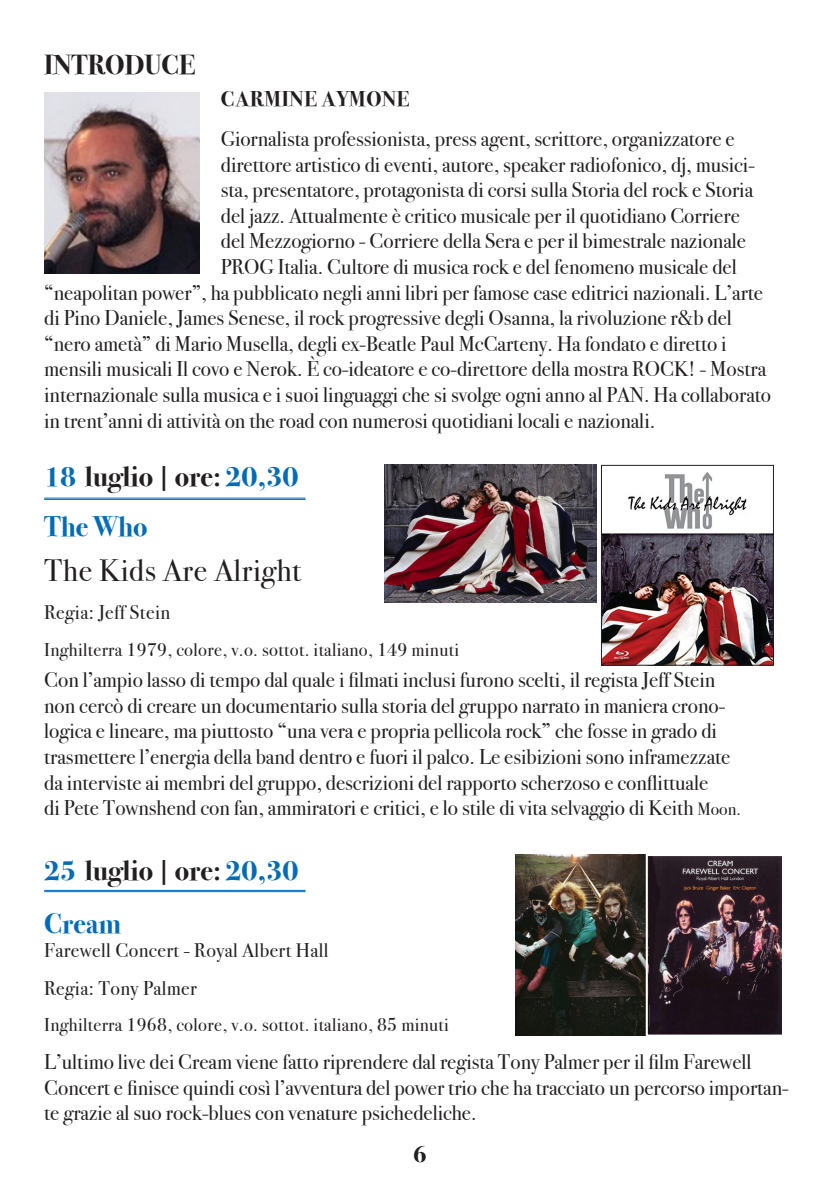
<style>
.page{position:relative;width:840px;height:1191px;background:#fff}
.page>*{position:absolute;margin:0;border:0;box-sizing:border-box;transform-origin:0 0}
.t1{font:31.2px "Bodoni Svty Two ITCTT";letter-spacing:.02em;color:#231f20}
.t2{font:700 28.4px "Bodoni Svty Two ITCTT";color:#231f20}
.t3{font:700 28.2px "Bodoni Svty Two ITCTT";color:#006cb7}
.t4{font:700 27.4px "Bodoni Svty Two ITCTT";color:#231f20}
.t5{font:700 24px "Bodoni Svty Two ITCTT";color:#231f20}
.t6{font:21.4px/25.6px "Bodoni Svty Two ITCTT";color:#231f20}
.t7{font:700 21.4px "Bodoni Svty Two ITCTT";letter-spacing:.03em;color:#231f20}
.t8{font:19.8px "Bodoni Svty Two ITCTT";letter-spacing:.02em;color:#231f20}
.t9{font:18.4px "Bodoni Svty Two ITCTT";letter-spacing:.02em;color:#231f20}
.s1{color:#006cb7}
.s2{font-size:17.6px}
</style>
<div class="page">
<img style="left:44px;top:92px;width:155px;height:182px">
<hr style="left:44px;top:890px;width:261px;height:1px;background:#006cb7">
<hr style="left:44px;top:891px;width:261px;height:1px;background:#006cb7">
<img style="left:515px;top:855px;width:266px;height:180px">
<div style="left:645px;top:854px;width:140px;height:182px;border:2px solid #fff"></div>
<img style="left:384px;top:464px;width:212px;height:138px">
<img style="left:603px;top:472px;width:168px;height:191px">
<div style="left:601px;top:465px;width:172px;height:200px;border:1px solid #231f20"></div>
<hr style="left:44px;top:498px;width:261px;height:1px;background:#006cb7">
<hr style="left:44px;top:499px;width:261px;height:1px;background:#006cb7">
<p class="t4" style="left:44px;top:42px;width:153px">INTRODUCE</p>
<p class="t7" style="left:221px;top:81px;width:190px">CARMINE AYMONE</p>
<p class="t6" style="left:221px;top:124px;width:515px">Giornalista professionista, press agent, scrittore, organizzatore e</p>
<p class="t6" style="left:221px;top:149px;width:535px">direttore artistico di eventi, autore, speaker radiofonico, dj, musici-</p>
<p class="t6" style="left:221px;top:175px;width:533px">sta, presentatore, protagonista di corsi sulla Storia del rock e Storia</p>
<p class="t6" style="left:221px;top:200px;width:520px">del jazz. Attualmente è critico musicale per il quotidiano Corriere</p>
<p class="t6" style="left:221px;top:226px;width:526px">del Mezzogiorno - Corriere della Sera e per il bimestrale nazionale</p>
<p class="t6" style="left:221px;top:252px;width:517px">PROG Italia. Cultore di musica rock e del fenomeno musicale del</p>
<p class="t6" style="left:44px;top:277px;width:720px">“neapolitan power”, ha pubblicato negli anni libri per famose case editrici nazionali. L’arte</p>
<p class="t6" style="left:44px;top:303px;width:688px">di Pino Daniele, James Senese, il rock progressive degli Osanna, la rivoluzione r&amp;b del</p>
<p class="t6" style="left:44px;top:328px;width:683px">“nero ametà” di Mario Musella, degli ex-Beatle Paul McCarteny. Ha fondato e diretto i</p>
<p class="t6" style="left:44px;top:354px;width:723px">mensili musicali Il covo e Nerok. È co-ideatore e co-direttore della mostra ROCK! - Mostra</p>
<p class="t6" style="left:44px;top:379px;width:728px">internazionale sulla musica e i suoi linguaggi che si svolge ogni anno al PAN. Ha collaborato</p>
<p class="t6" style="left:44px;top:405px;width:612px">in trent’anni di attività on the road con numerosi quotidiani locali e nazionali.</p>
<p class="t2" style="left:44px;top:453px;width:255px"><span class="s1">18</span> luglio | ore: <span class="s1">20,30</span></p>
<p class="t3" style="left:44px;top:503px;width:105px">The Who</p>
<p class="t1" style="left:44px;top:545px;width:258px">The Kids Are Alright</p>
<p class="t8" style="left:44px;top:596px;width:127px">Regia: Jeff Stein</p>
<p class="t9" style="left:44px;top:634px;width:416px">Inghilterra 1979, colore, v.o. sottot. italiano, 149 minuti</p>
<p class="t6" style="left:44px;top:665px;width:697px">Con l’ampio lasso di tempo dal quale i filmati inclusi furono scelti, il regista Jeff Stein non cercò di creare un documentario sulla storia del gruppo narrato in maniera crono&shy;logica e lineare, ma piuttosto “una vera e propria pellicola rock” che fosse in grado di trasmettere l’energia della band dentro e fuori il palco. Le esibizioni sono inframezzate da interviste ai membri del gruppo, descrizioni del rapporto scherzoso e conflittuale<br>di Pete Townshend con fan, ammiratori e critici, e lo stile di vita selvaggio di Keith <span class="s2">Moon.</span></p>
<p class="t2" style="left:44px;top:846px;width:255px"><span class="s1">25</span> luglio | ore: <span class="s1">20,30</span></p>
<p class="t3" style="left:44px;top:900px;width:78px">Cream</p>
<p class="t8" style="left:44px;top:933px;width:286px">Farewell Concert - Royal Albert Hall</p>
<p class="t8" style="left:44px;top:971px;width:154px">Regia: Tony Palmer</p>
<p class="t9" style="left:44px;top:1009px;width:406px">Inghilterra 1968, colore, v.o. sottot. italiano, 85 minuti</p>
<p class="t6" style="left:44px;top:1046px;width:745px">L’ultimo live dei Cream viene fatto riprendere dal regista Tony Palmer per il film Farewell<br>Concert e finisce quindi così l’avventura del power trio che ha tracciato un percorso importan&shy;te grazie al suo rock-blues con venature psichedeliche.</p>
<p class="t5" style="left:413px;top:1134px;width:15px">6</p>
</div>
